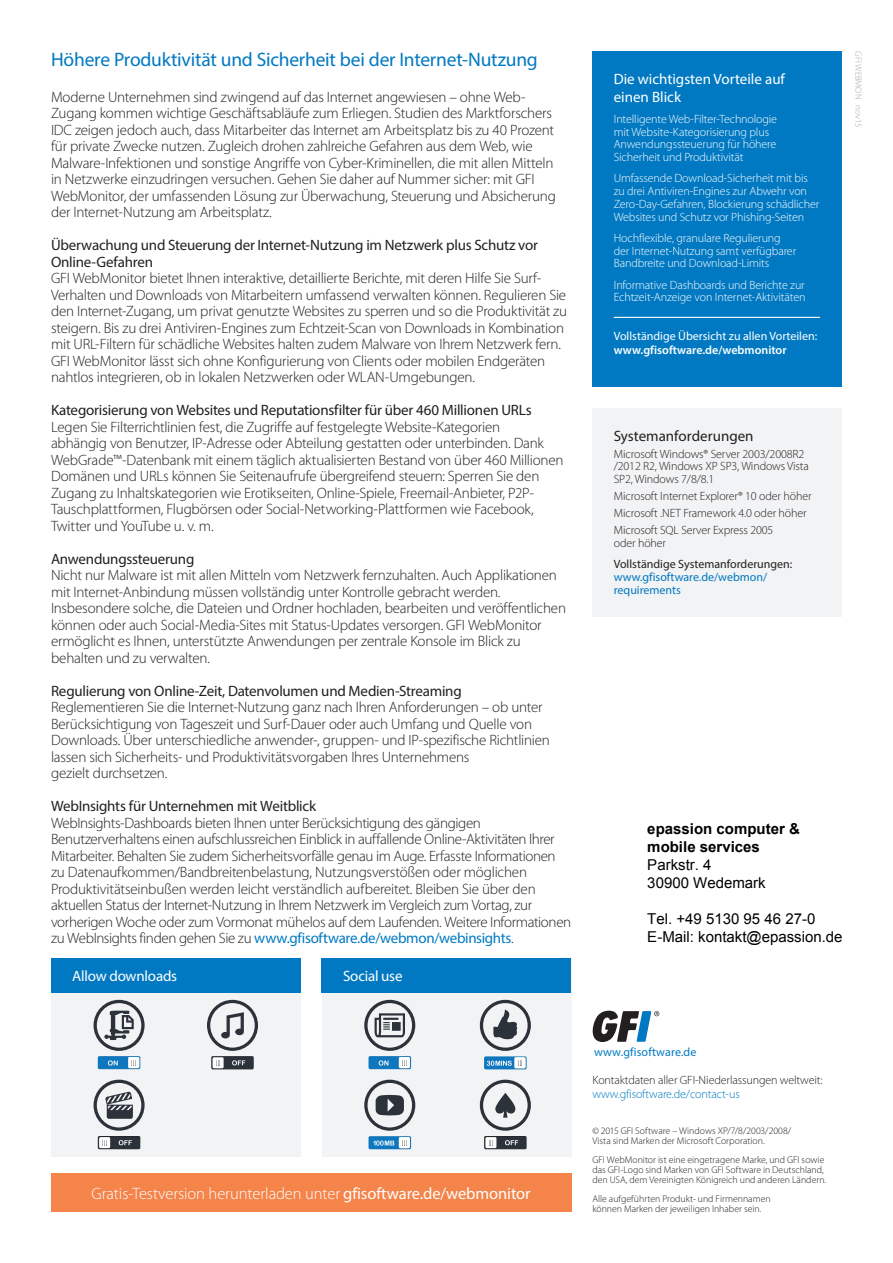
<style>
.page{position:relative;width:893px;height:1263px;background:#fff}
.page>*{position:absolute;margin:0;border:0;box-sizing:border-box;transform-origin:0 0}
.t1{font:19.5px "Myriad Pro";letter-spacing:-.01em;color:#0079c2}
.t2{font:300 16.5px "Myriad Pro";letter-spacing:-.005em;color:#fff}
.t3{font:300 15px/16.5px "Myriad Pro";letter-spacing:-.015em;color:#231f20}
.t4{font:15px/16.5px "Myriad Pro";letter-spacing:-.015em;color:#231f20}
.t5{font:15px/18px "Arial";color:#000}
.t6{font:15px/18px "Myriad Pro";color:#fff}
.t7{font:700 15px/18px "Arial";color:#000}
.t8{font:300 12px/12.8px "Myriad Pro";letter-spacing:-.01em;color:#fff}
.t9{font:300 12px/12.8px "Myriad Pro";letter-spacing:-.01em;color:#231f20}
.t10{font:12px/12.8px "Myriad Pro";color:#0079c2}
.t11{font:12px "Myriad Pro";color:#fff}
.t12{font:12px "Myriad Pro";color:#231f20}
.t13{font:600 12px "Myriad Pro";color:#fff}
.t14{font:300 12px "Myriad Pro";letter-spacing:-.01em;color:#0079c2}
.t15{font:300 9.75px/9.8px "Myriad Pro";color:#231f20}
.t16{font:300 9px "Myriad Pro";color:#a8a9ad}
.s1{font-weight:400;color:#0079c2}
.s2{font-weight:400}
</style>
<div class="page">
<div style="left:592px;top:51px;width:250px;height:336px;background:#0079c2"></div>
<hr style="left:614px;top:317px;width:206px;height:1px;background:#fff">
<svg style="left:593px;top:1011px;width:66px;height:31px"></svg>
<div style="left:592px;top:408px;width:250px;height:209px;background:#f2f3f4"></div>
<div style="left:51px;top:1174px;width:520px;height:38px;background:#f4844a"></div>
<div style="left:51px;top:958px;width:250px;height:199px;background:#f2f3f4"></div>
<div style="left:322px;top:958px;width:249px;height:199px;background:#f2f3f4"></div>
<svg style="left:480px;top:1000px;width:51px;height:51px"></svg>
<div style="left:51px;top:958px;width:250px;height:34px;background:#0079c2"></div>
<div style="left:322px;top:958px;width:249px;height:34px;background:#0079c2"></div>
<div style="left:484px;top:1056px;width:43px;height:13px;background:#0e77be;border-radius:2px"></div>
<div style="left:514px;top:1057px;width:12px;height:11px;background:#fff"></div>
<svg style="left:518px;top:1060px;width:4px;height:6px"></svg>
<svg style="left:487px;top:1061px;width:25px;height:5px"></svg>
<div style="left:98px;top:1056px;width:42px;height:13px;background:#0e77be;border-radius:2px"></div>
<div style="left:128px;top:1057px;width:11px;height:11px;background:#fff"></div>
<svg style="left:94px;top:1000px;width:51px;height:66px"></svg>
<div style="left:368px;top:1056px;width:43px;height:13px;background:#0e77be;border-radius:2px"></div>
<div style="left:399px;top:1057px;width:11px;height:11px;background:#fff"></div>
<svg style="left:364px;top:1000px;width:51px;height:66px"></svg>
<div style="left:484px;top:1136px;width:43px;height:13px;background:#2c323a;border-radius:2px"></div>
<div style="left:485px;top:1137px;width:11px;height:11px;background:#fff"></div>
<svg style="left:480px;top:1080px;width:51px;height:66px"></svg>
<div style="left:98px;top:1136px;width:42px;height:13px;background:#2c323a;border-radius:2px"></div>
<div style="left:99px;top:1137px;width:11px;height:11px;background:#fff"></div>
<svg style="left:94px;top:1080px;width:51px;height:66px"></svg>
<div style="left:211px;top:1056px;width:43px;height:13px;background:#2c323a;border-radius:2px"></div>
<div style="left:213px;top:1057px;width:11px;height:11px;background:#fff"></div>
<svg style="left:207px;top:1000px;width:51px;height:66px"></svg>
<div style="left:368px;top:1136px;width:43px;height:13px;background:#0e77be;border-radius:2px"></div>
<div style="left:399px;top:1137px;width:11px;height:11px;background:#fff"></div>
<svg style="left:364px;top:1080px;width:51px;height:66px"></svg>
<h1 class="t1" style="left:51px;top:47px;width:488px">Höhere Produktivität und Sicherheit bei der Internet-Nutzung</h1>
<p class="t3" style="left:51px;top:89px;width:506px">Moderne Unternehmen sind zwingend auf das Internet angewiesen – ohne Web-Zugang kommen wichtige Geschäftsabläufe zum Erliegen. Studien des Marktforschers IDC zeigen jedoch auch, dass Mitarbeiter das Internet am Arbeitsplatz bis zu 40 Prozent für private Zwecke nutzen. Zugleich drohen zahlreiche Gefahren aus dem Web, wie Malware-Infektionen und sonstige Angriffe von Cyber-Kriminellen, die mit allen Mitteln in Netzwerke einzudringen versuchen. Gehen Sie daher auf Nummer sicher: mit GFI WebMonitor, der umfassenden Lösung zur Überwachung, Steuerung und Absicherung der Internet-Nutzung am Arbeitsplatz.</p>
<p class="t4" style="left:51px;top:237px;width:489px">Überwachung und Steuerung der Internet-Nutzung im Netzwerk plus Schutz vor<br>Online-Gefahren</p>
<p class="t3" style="left:51px;top:270px;width:518px">GFI WebMonitor bietet Ihnen interaktive, detaillierte Berichte, mit deren Hilfe Sie Surf-Verhalten und Downloads von Mitarbeitern umfassend verwalten können. Regulieren Sie den Internet-Zugang, um privat genutzte Websites zu sperren und so die Produktivität zu steigern. Bis zu drei Antiviren-Engines zum Echtzeit-Scan von Downloads in Kombination mit URL-Filtern für schädliche Websites halten zudem Malware von Ihrem Netzwerk fern.<br>GFI WebMonitor lässt sich ohne Konfigurierung von Clients oder mobilen Endgeräten nahtlos integrieren, ob in lokalen Netzwerken oder WLAN-Umgebungen.</p>
<p class="t4" style="left:51px;top:402px;width:482px">Kategorisierung von Websites und Reputationsfilter für über 460 Millionen URLs</p>
<p class="t3" style="left:51px;top:419px;width:514px">Legen Sie Filterrichtlinien fest, die Zugriffe auf festgelegte Website-Kategorien<br>abhängig von Benutzer, IP-Adresse oder Abteilung gestatten oder unterbinden. Dank WebGrade™-Datenbank mit einem täglich aktualisierten Bestand von über 460 Millionen Domänen und URLs können Sie Seitenaufrufe übergreifend steuern: Sperren Sie den Zugang zu Inhaltskategorien wie Erotikseiten, Online-Spiele, Freemail-Anbieter, P2P-Tauschplattformen, Flugbörsen oder Social-Networking-Plattformen wie Facebook, Twitter und YouTube u. v. m.</p>
<p class="t4" style="left:51px;top:550px;width:145px">Anwendungssteuerung</p>
<p class="t3" style="left:51px;top:567px;width:516px">Nicht nur Malware ist mit allen Mitteln vom Netzwerk fernzuhalten. Auch Applikationen mit Internet-Anbindung müssen vollständig unter Kontrolle gebracht werden.<br>Insbesondere solche, die Dateien und Ordner hochladen, bearbeiten und veröffentlichen können oder auch Social-Media-Sites mit Status-Updates versorgen. GFI WebMonitor ermöglicht es Ihnen, unterstützte Anwendungen per zentrale Konsole im Blick zu behalten und zu verwalten.</p>
<p class="t4" style="left:51px;top:682px;width:412px">Regulierung von Online-Zeit, Datenvolumen und Medien-Streaming</p>
<p class="t3" style="left:51px;top:699px;width:500px">Reglementieren Sie die Internet-Nutzung ganz nach Ihren Anforderungen – ob unter Berücksichtigung von Tageszeit und Surf-Dauer oder auch Umfang und Quelle von Downloads. Über unterschiedliche anwender-, gruppen- und IP-spezifische Richtlinien lassen sich Sicherheits- und Produktivitätsvorgaben Ihres Unternehmens<br>gezielt durchsetzen.</p>
<p class="t4" style="left:51px;top:798px;width:267px">WebInsights für Unternehmen mit Weitblick</p>
<p class="t3" style="left:51px;top:815px;width:522px">WebInsights-Dashboards bieten Ihnen unter Berücksichtigung des gängigen Benutzerverhaltens einen aufschlussreichen Einblick in auffallende Online-Aktivitäten Ihrer Mitarbeiter. Behalten Sie zudem Sicherheitsvorfälle genau im Auge. Erfasste Informationen zu Datenaufkommen/Bandbreitenbelastung, Nutzungsverstößen oder möglichen Produktivitätseinbußen werden leicht verständlich aufbereitet. Bleiben Sie über den aktuellen Status der Internet-Nutzung in Ihrem Netzwerk im Vergleich zum Vortag, zur vorherigen Woche oder zum Vormonat mühelos auf dem Laufenden. Weitere Informationen zu WebInsights finden gehen Sie zu <span class="s1">www.gfisoftware.de/webmon/webinsights</span>.</p>
<p class="t6" style="left:72px;top:966px;width:106px">Allow downloads</p>
<p class="t6" style="left:343px;top:966px;width:61px">Social use</p>
<p class="t6" style="left:614px;top:69px;width:173px">Die wichtigsten Vorteile auf einen Blick</p>
<p class="t8" style="left:614px;top:113px;width:165px">Intelligente Web-Filter-Technologie mit Website-Kategorisierung plus Anwendungssteuerung für höhere Sicherheit und Produktivität</p>
<p class="t8" style="left:614px;top:172px;width:207px">Umfassende Download-Sicherheit mit bis zu drei Antiviren-Engines zur Abwehr von Zero-Day-Gefahren, Blockierung schädlicher Websites und Schutz vor Phishing-Seiten</p>
<p class="t8" style="left:614px;top:232px;width:184px">Hochflexible, granulare Regulierung der Internet-Nutzung samt verfügbarer<br>Bandbreite und Download-Limits</p>
<p class="t8" style="left:614px;top:278px;width:193px">Informative Dashboards und Berichte zur<br>Echtzeit-Anzeige von Internet-Aktivitäten</p>
<p class="t11" style="left:614px;top:329px;width:205px">Vollständige Übersicht zu allen Vorteilen:</p>
<p class="t13" style="left:614px;top:342px;width:174px">www.gfisoftware.de/webmonitor</p>
<p class="t4" style="left:614px;top:427px;width:141px">Systemanforderungen</p>
<p class="t9" style="left:614px;top:447px;width:197px">Microsoft Windows® Server 2003/2008R2 /2012 R2, Windows XP SP3, Windows Vista<br>SP2, Windows 7/8/8.1</p>
<p class="t9" style="left:614px;top:488px;width:199px;line-height:17px">Microsoft Internet Explorer® 10 oder höher<br>Microsoft .NET Framework 4.0 oder höher<br>Microsoft SQL Server Express 2005</p>
<p class="t9" style="left:614px;top:537px;width:54px">oder höher</p>
<p class="t12" style="left:614px;top:557px;width:180px">Vollständige Systemanforderungen:</p>
<p class="t10" style="left:614px;top:570px;width:155px">www.gfisoftware.de/webmon/ requirements</p>
<p class="t16" style="left:863px;top:51px;width:78px;rotate:90deg">GFI WEBMON nov15</p>
<p class="t7" style="left:647px;top:820px;width:154px">epassion computer &amp; mobile services</p>
<p class="t5" style="left:647px;top:856px;width:120px">Parkstr. 4<br>30900 Wedemark</p>
<p class="t5" style="left:647px;top:910px;width:197px">Tel. +49 5130 95 46 27-0<br>E-Mail: kontakt@epassion.de</p>
<p class="t2" style="left:92px;top:1184px;width:441px">Gratis-Testversion herunterladen unter <span class="s2">gfisoftware.de/webmonitor</span></p>
<p class="t10" style="left:594px;top:1045px;width:104px">www.gfisoftware.de</p>
<p class="t9" style="left:592px;top:1073px;width:232px">Kontaktdaten aller GFI-Niederlassungen weltweit:</p>
<p class="t14" style="left:592px;top:1087px;width:149px">www.gfisoftware.de/contact-us</p>
<p class="t15" style="left:592px;top:1126px;width:200px">© 2015 GFI Software – Windows XP/7/8/2003/2008/<br>Vista sind Marken der Microsoft Corporation.</p>
<p class="t15" style="left:592px;top:1155px;width:235px">GFI WebMonitor ist eine eingetragene Marke, und GFI sowie das GFI-Logo sind Marken von GFI Software in Deutschland, den USA, dem Vereinigten Königreich und anderen Ländern.</p>
<p class="t15" style="left:592px;top:1194px;width:180px">Alle aufgeführten Produkt- und Firmennamen können Marken der jeweiligen Inhaber sein.</p>
</div>
